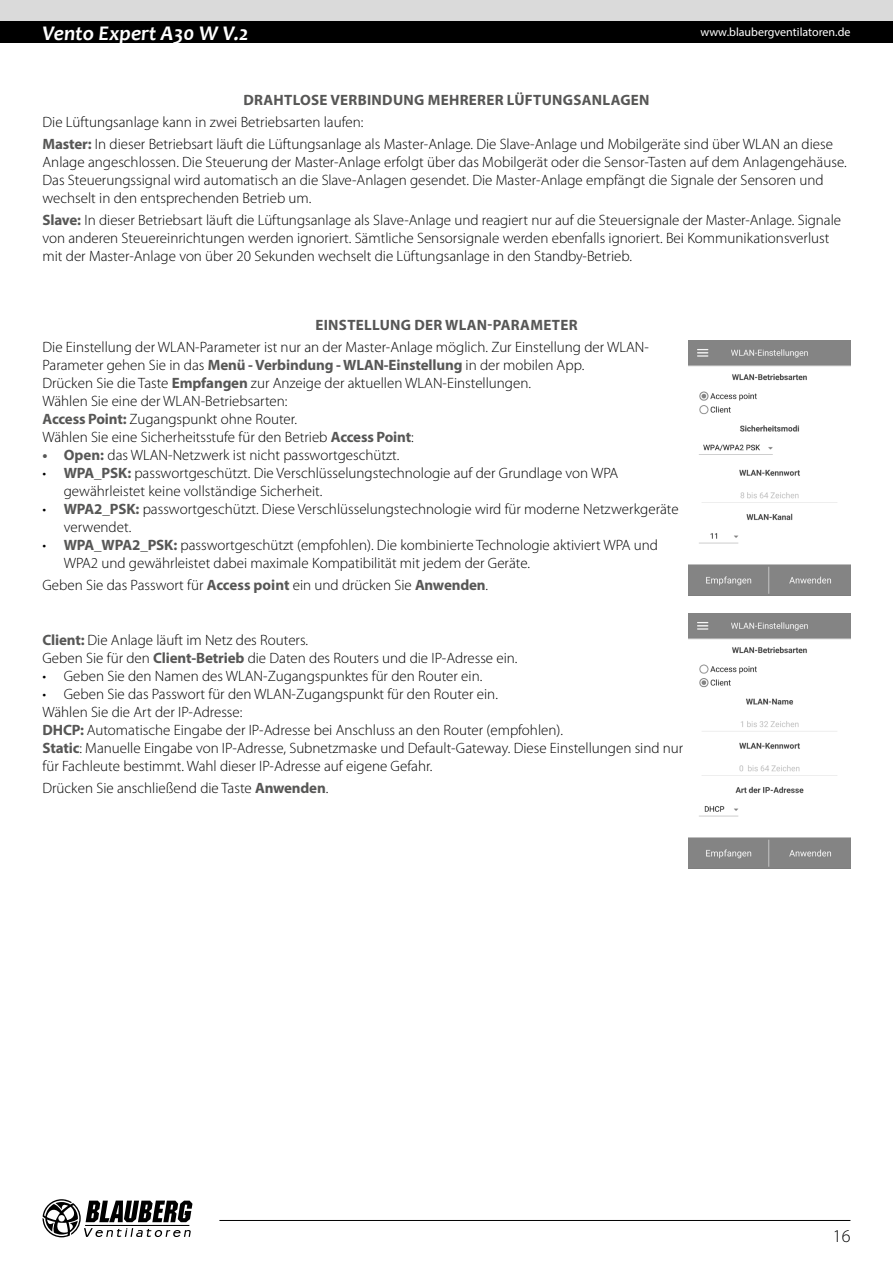
<style>
.page{position:relative;width:893px;height:1263px;background:#fff}
.page>*{position:absolute;margin:0;border:0;box-sizing:border-box;transform-origin:0 0}
.t1{font:italic 700 21px "Candara";color:#fff}
.t2{font:300 18px "Myriad Pro";color:#000}
.t3{font:300 15px/18px "Myriad Pro";color:#000}
.t4{font:700 15px "Myriad Pro";letter-spacing:.02em;color:#575756}
.t5{font:12px "Myriad Pro";color:#fff}
.s1{font-weight:700;color:#575756}
</style>
<div class="page">
<img style="left:688px;top:340px;width:162px;height:255px">
<img style="left:688px;top:614px;width:162px;height:255px">
<div style="left:0;top:0;width:893px;height:21px;background:#dadada"></div>
<div style="left:0;top:21px;width:893px;height:22px;background:#000"></div>
<svg style="left:43px;top:1199px;width:149px;height:38px"></svg>
<hr style="left:219px;top:1220px;width:631px;height:1px;background:#000">
<h1 class="t1" style="left:43px;top:20px;width:208px">Vento Expert A30 W V.2</h1>
<p class="t5" style="left:700px;top:25px;width:152px">www.blaubergventilatoren.de</p>
<p class="t4" style="left:243px;top:90px;width:408px">DRAHTLOSE VERBINDUNG MEHRERER LÜFTUNGSANLAGEN</p>
<p class="t3" style="left:43px;top:111px;width:792px;line-height:22.2px">Die Lüftungsanlage kann in zwei Betriebsarten laufen:<br><span class="s1">Master:</span> In dieser Betriebsart läuft die Lüftungsanlage als Master-Anlage. Die Slave-Anlage und Mobilgeräte sind über WLAN an diese</p>
<p class="t3" style="left:43px;top:153px;width:806px">Anlage angeschlossen. Die Steuerung der Master-Anlage erfolgt über das Mobilgerät oder die Sensor-Tasten auf dem Anlagengehäuse.<br>Das Steuerungssignal wird automatisch an die Slave-Anlagen gesendet. Die Master-Anlage empfängt die Signale der Sensoren und wechselt in den entsprechenden Betrieb um.</p>
<p class="t3" style="left:43px;top:211px;width:800px"><span class="s1">Slave:</span> In dieser Betriebsart läuft die Lüftungsanlage als Slave-Anlage und reagiert nur auf die Steuersignale der Master-Anlage. Signale von anderen Steuereinrichtungen werden ignoriert. Sämtliche Sensorsignale werden ebenfalls ignoriert. Bei Kommunikationsverlust mit der Master-Anlage von über 20 Sekunden wechselt die Lüftungsanlage in den Standby-Betrieb.</p>
<p class="t4" style="left:315px;top:315px;width:264px">EINSTELLUNG DER WLAN-PARAMETER</p>
<p class="t3" style="left:43px;top:338px;width:608px">Die Einstellung der WLAN-Parameter ist nur an der Master-Anlage möglich. Zur Einstellung der WLAN-Parameter gehen Sie in das <span class="s1">Menü - Verbindung - WLAN-Einstellung</span> in der mobilen App.<br>Drücken Sie die Taste <span class="s1">Empfangen</span> zur Anzeige der aktuellen WLAN-Einstellungen.<br>Wählen Sie eine der WLAN-Betriebsarten:<br><span class="s1">Access Point:</span> Zugangspunkt ohne Router.<br>Wählen Sie eine Sicherheitsstufe für den Betrieb <span class="s1">Access Point</span>:</p>
<p class="t3" style="left:43px;top:446px;width:358px"><span class="s1">• Open:</span> das WLAN-Netzwerk ist nicht passwortgeschützt.</p>
<p class="t3" style="left:64px;top:464px;width:556px;text-indent:-21px">• <span class="s1">WPA_PSK:</span> passwortgeschützt. Die Verschlüsselungstechnologie auf der Grundlage von WPA gewährleistet keine vollständige Sicherheit.</p>
<p class="t3" style="left:64px;top:500px;width:616px;text-indent:-21px">• <span class="s1">WPA2_PSK:</span> passwortgeschützt. Diese Verschlüsselungstechnologie wird für moderne Netzwerkgeräte verwendet.</p>
<p class="t3" style="left:64px;top:536px;width:596px;text-indent:-21px">• <span class="s1">WPA_WPA2_PSK:</span> passwortgeschützt (empfohlen). Die kombinierte Technologie aktiviert WPA und<br>WPA2 und gewährleistet dabei maximale Kompatibilität mit jedem der Geräte.</p>
<p class="t3" style="left:43px;top:576px;width:447px">Geben Sie das Passwort für <span class="s1">Access point</span> ein und drücken Sie <span class="s1">Anwenden</span>.</p>
<p class="t3" style="left:43px;top:631px;width:476px"><span class="s1">Client:</span> Die Anlage läuft im Netz des Routers.<br>Geben Sie für den <span class="s1">Client-Betrieb</span> die Daten des Routers und die IP-Adresse ein.</p>
<p class="t3" style="left:43px;top:667px;width:441px">• Geben Sie den Namen des WLAN-Zugangspunktes für den Router ein.</p>
<p class="t3" style="left:43px;top:685px;width:642px">• Geben Sie das Passwort für den WLAN-Zugangspunkt für den Router ein.<br>Wählen Sie die Art der IP-Adresse:<br><span class="s1">DHCP:</span> Automatische Eingabe der IP-Adresse bei Anschluss an den Router (empfohlen).<br><span class="s1">Static</span>: Manuelle Eingabe von IP-Adresse, Subnetzmaske und Default-Gateway. Diese Einstellungen sind nur für Fachleute bestimmt. Wahl dieser IP-Adresse auf eigene Gefahr.</p>
<p class="t3" style="left:43px;top:779px;width:287px">Drücken Sie anschließend die Taste <span class="s1">Anwenden</span>.</p>
<p class="t2" style="left:833px;top:1226px;width:19px">16</p>
</div>
